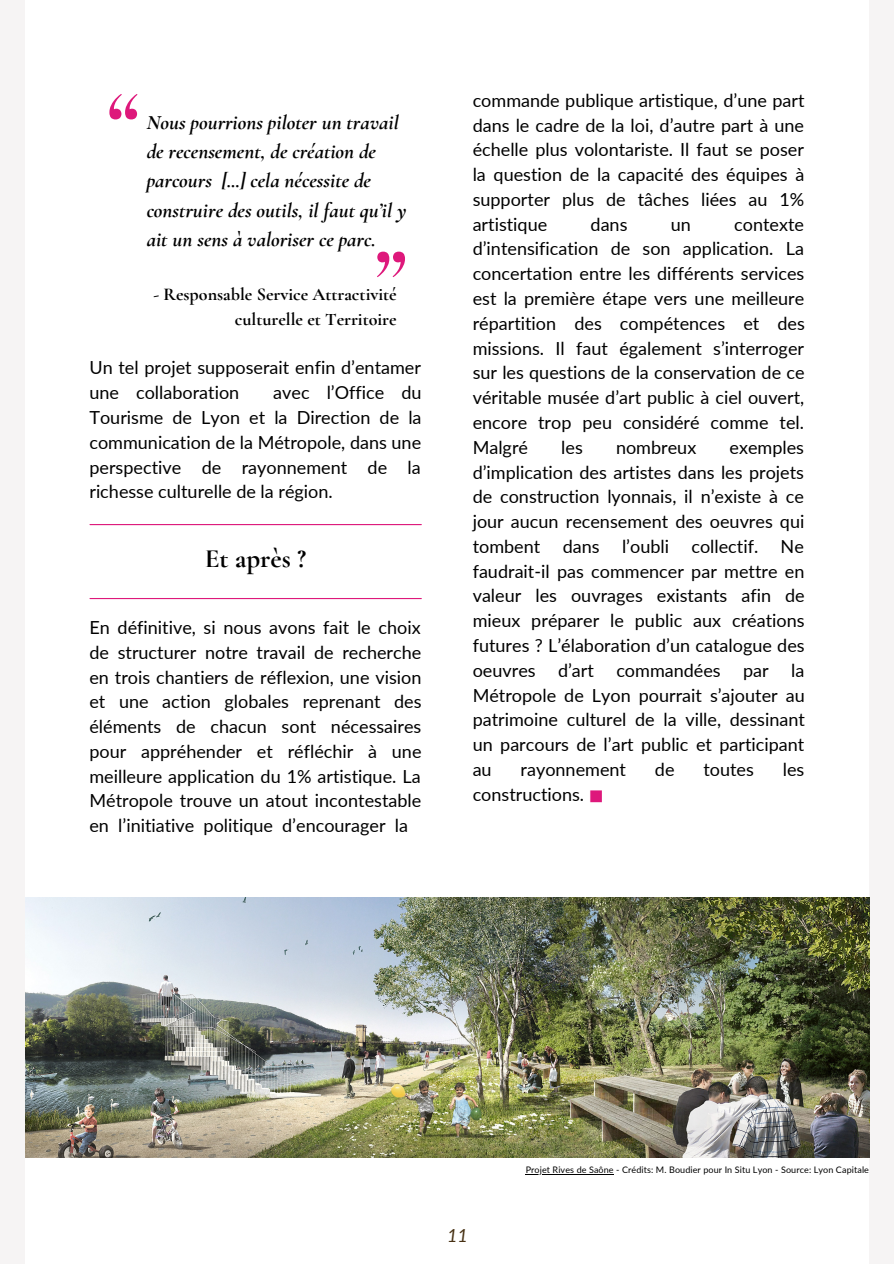
<style>
.page{position:relative;width:894px;height:1264px;background:#fff}
.page>*{position:absolute;margin:0;border:0;box-sizing:border-box;transform-origin:0 0}
.t1{font:italic 700 96.15px "Cormorant Garamond";color:#de187b}
.t2{font:700 27px "Cormorant Garamond";color:#000}
.t3{font:italic 700 21px/29.2px "Cormorant Garamond";color:#000}
.t4{font:18px/24.8px "Lato";color:#000;text-align:justify}
.t5{font:700 18px "Cormorant Garamond";color:#000}
.t6{font:italic 18px "Lato";color:#483215}
.t7{font:9px "Lato";letter-spacing:.01em;color:#000}
.s1{font-family:"DejaVu Sans";color:#de187b}
</style>
<div class="page">
<hr style="left:90px;top:524px;width:331px;height:1px;background:#de187b">
<hr style="left:90px;top:598px;width:331px;height:1px;background:#de187b">
<div style="left:0;top:0;width:25px;height:1263px;background:#f6f4f4"></div>
<div style="left:868px;top:0;width:25px;height:1263px;background:#f6f4f4"></div>
<img style="left:25px;top:897px;width:844px;height:260px">
<hr style="left:525px;top:1173px;width:88px;height:1px;background:#000">
<p class="t1" style="left:104px;top:67px;width:32px">“</p>
<p class="t3" style="left:147px;top:107px;width:261px">Nous pourrions piloter un travail de recensement, de création de parcours [...] cela nécessite de construire des outils, il faut qu’il y ait un sens à valoriser ce parc.</p>
<p class="t1" style="left:370px;top:224px;width:32px">”</p>
<p class="t5" style="left:235px;top:308px;width:163px">culturelle et Territoire</p>
<p class="t5" style="left:153px;top:283px;width:245px">- Responsable Service Attractivité</p>
<p class="t4" style="left:89px;top:355px;width:333px">Un tel projet supposerait enfin d’entamer une collaboration</p>
<p class="t4" style="left:89px;top:380px;width:333px;text-indent:184px">avec l’Office du Tourisme de Lyon et la Direction de la communication de la Métropole, dans une perspective de rayonnement de la richesse culturelle de la région.</p>
<p class="t2" style="left:205px;top:541px;width:103px">Et après ?</p>
<p class="t4" style="left:89px;top:614px;width:333px">En définitive, si nous avons fait le choix de structurer notre travail de recherche en trois chantiers de réflexion, une vision et une action globales reprenant des éléments de chacun sont nécessaires pour appréhender et réfléchir à une meilleure application du 1% artistique. La Métropole trouve un atout incontestable en l’initiative politique d’encourager la</p>
<p class="t4" style="left:472px;top:87px;width:333px">commande publique artistique, d’une part dans le cadre de la loi, d’autre part à une échelle plus volontariste. Il faut se poser la question de la capacité des équipes à supporter plus de tâches liées au 1% artistique</p>
<p class="t4" style="left:590px;top:211px;width:38px">dans</p>
<p class="t4" style="left:670px;top:211px;width:22px">un</p>
<p class="t4" style="left:472px;top:211px;width:333px;text-indent:261px">contexte d’intensification de son application. La concertation entre les différents services est la première étape vers une meilleure répartition des compétences et des missions. Il faut également s’interroger sur les questions de la conservation de ce véritable musée d’art public à ciel ouvert, encore trop peu considéré comme tel.<br>Malgré</p>
<p class="t4" style="left:472px;top:434px;width:333px;text-indent:257px">exemples d’implication des artistes dans les projets de construction lyonnais, il n’existe à ce jour aucun recensement des oeuvres qui tombent dans l’oubli collectif. Ne faudrait-il pas commencer par mettre en valeur les ouvrages existants afin de mieux préparer le public aux créations futures ? L’élaboration d’un catalogue des oeuvres d’art commandées par la Métropole de Lyon pourrait s’ajouter au patrimoine culturel de la ville, dessinant un parcours de l’art public et participant au</p>
<p class="t4" style="left:561px;top:434px;width:23px">les</p>
<p class="t4" style="left:616px;top:434px;width:82px">nombreux</p>
<p class="t4" style="left:520px;top:756px;width:107px">rayonnement</p>
<p class="t4" style="left:654px;top:756px;width:21px">de</p>
<p class="t4" style="left:703px;top:756px;width:52px">toutes</p>
<p class="t4" style="left:782px;top:756px;width:23px">les</p>
<p class="t4" style="left:472px;top:781px;width:132px">constructions. <span class="s1">◼</span></p>
<p class="t6" style="left:447px;top:1224px;width:22px">11</p>
<p class="t7" style="left:525px;top:1164px;width:345px">Projet Rives de Saône - Crédits: M. Boudier pour In Situ Lyon - Source: Lyon Capitale</p>
</div>
